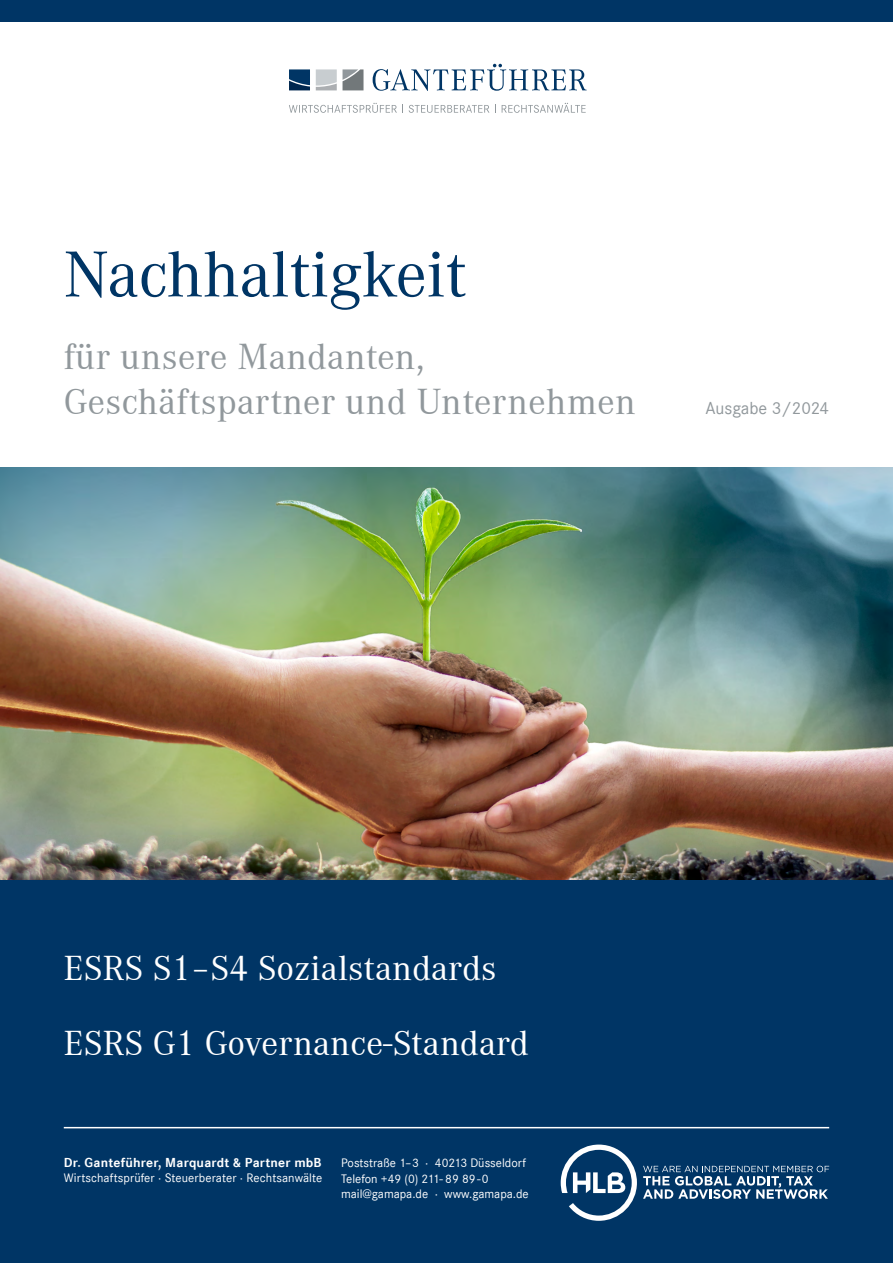
<style>
.page{position:relative;width:893px;height:1263px;background:#fff}
.page>*{position:absolute;margin:0;border:0;box-sizing:border-box;transform-origin:0 0}
.t1{font:67.2px "Corporate A";color:#003565}
.t2{font:37.5px/45px "Corporate A";letter-spacing:.01em;color:#91989c}
.t3{font:36px/75px "Corporate A";letter-spacing:.005em;color:#fff}
.t4{font:18px "Corporate S";color:#91989c}
.t5{font:700 13.5px "Corporate S";letter-spacing:.015em;color:#fff}
.t6{font:12.75px/15.3px "Corporate S";color:#fff}
</style>
<div class="page">
<img style="left:0;top:468px;width:893px;height:412px">
<div style="left:0;top:0;width:893px;height:21px;background:#003565"></div>
<svg style="left:373px;top:64px;width:214px;height:27px"></svg>
<svg style="left:289px;top:69px;width:21px;height:21px"></svg>
<svg style="left:316px;top:69px;width:21px;height:21px"></svg>
<svg style="left:343px;top:69px;width:20px;height:21px"></svg>
<svg style="left:289px;top:103px;width:297px;height:10px"></svg>
<div style="left:0;top:880px;width:893px;height:383px;background:#003565"></div>
<hr style="left:64px;top:1127px;width:765px;height:1px;background:#fff">
<svg style="left:561px;top:1144px;width:76px;height:77px"></svg>
<svg style="left:643px;top:1166px;width:186px;height:33px"></svg>
<h1 class="t1" style="left:64px;top:237px;width:404px">Nachhaltigkeit</h1>
<h2 class="t2" style="left:64px;top:335px;width:573px">für unsere Mandanten,<br>Geschäftspartner und Unternehmen</h2>
<h3 class="t4" style="left:705px;top:398px;width:125px">Ausgabe 3/2024</h3>
<h3 class="t3" style="left:64px;top:931px;width:467px">ESRS S1–S4 Sozialstandards<br>ESRS G1 Governance-Standard</h3>
<p class="t5" style="left:64px;top:1155px;width:259px">Dr. Ganteführer, Marquardt &amp; Partner mbB</p>
<p class="t6" style="left:64px;top:1171px;width:260px">Wirtschaftsprüfer · Steuerberater · Rechtsanwälte</p>
<p class="t6" style="left:341px;top:1155px;width:189px">Poststraße 1–3 · 40213 Düsseldorf<br>Telefon +49 (0) 211- 89 89-0 mail@gamapa.de · www.gamapa.de</p>
</div>
